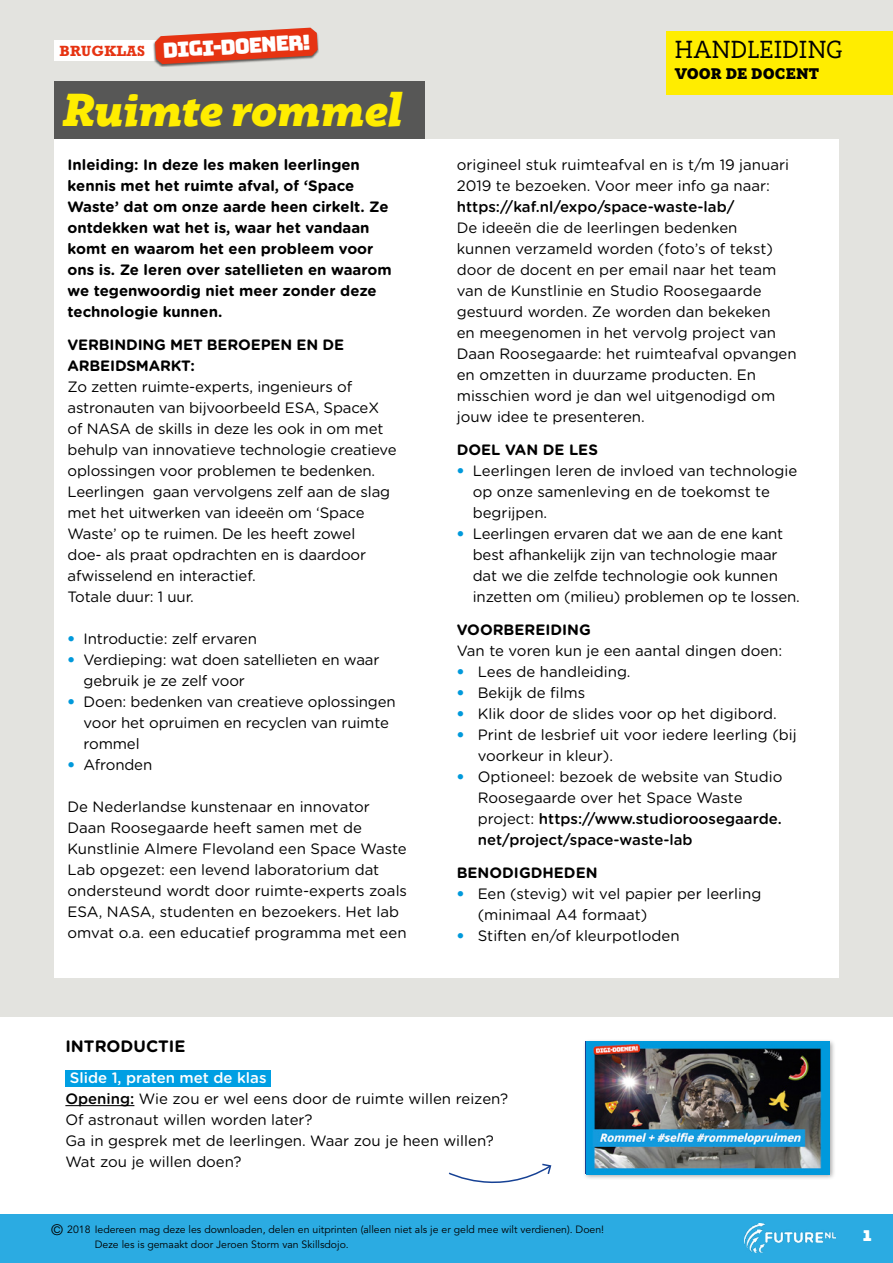
<style>
.page{position:relative;width:893px;height:1263px;background:#fff}
.page>*{position:absolute;margin:0;border:0;box-sizing:border-box;transform-origin:0 0}
.t1{font:italic 900 45px "Rogliano";letter-spacing:-.01em;color:#ffed00}
.t2{font:24px "Rogliano";letter-spacing:.01em;color:#000}
.t3{font:20.85px "Bungee";color:#fff}
.t4{font:700 16.5px "Gotham Rounded";color:#000}
.t5{font:15px/21px "Gotham Rounded";color:#000}
.t6{font:700 15px/21px "Gotham Rounded";color:#000}
.t7{font:500 15px "Gotham Rounded";color:#000}
.t8{font:900 15px "Rogliano";letter-spacing:.01em;color:#000}
.t9{font:700 15px "Rockwell Std";letter-spacing:.02em;color:#e63312}
.t10{font:15px "Bungee";color:#fff}
.t11{font:10.5px/15px "Avenir LT Std";color:#000}
.s1{font-family:"Avenir LT Std";color:#0099db}
.s2{font-weight:500}
.s3{font-weight:500;color:#fff}
.s4{font-size:15px}
</style>
<div class="page">
<div style="left:0;top:0;width:893px;height:1016px;background:#e3e3df"></div>
<div style="left:54px;top:139px;width:785px;height:839px;background:#fff"></div>
<div style="left:666px;top:31px;width:227px;height:41px;background:#ffed00"></div>
<div style="left:666px;top:60px;width:227px;height:35px;background:#ffed00"></div>
<div style="left:54px;top:81px;width:370px;height:58px;background:#575756"></div>
<div style="left:0;top:1214px;width:893px;height:49px;background:#2babe2"></div>
<img style="left:744px;top:1223px;width:91px;height:29px">
<div style="left:54px;top:40px;width:137px;height:20px;background:#fff"></div>
<div style="left:153px;top:28px;width:166px;height:39px;background:#000;opacity:.6"></div>
<svg style="left:155px;top:28px;width:163px;height:36px"></svg>
<div style="left:65px;top:1070px;width:206px;height:16px;background:#009fe3"></div>
<hr style="left:65px;top:1105px;width:69px;height:1px;background:#000">
<div style="left:583px;top:1038px;width:253px;height:142px;background:#000;opacity:.35"></div>
<img style="left:586px;top:1041px;width:244px;height:133px">
<svg style="left:448px;top:1163px;width:104px;height:20px"></svg>
<p class="t9" style="left:59px;top:42px;width:87px">BRUGKLAS</p>
<h3 class="t3" style="left:162px;top:38px;width:150px;rotate:-3deg">digi-doener!</h3>
<h1 class="t1" style="left:60px;top:81px;width:343px">Ruimte rommel</h1>
<p class="t6" style="left:68px;top:153px;width:326px">Inleiding: In deze les maken leerlingen kennis met het ruimte afval, of ‘Space Waste’ dat om onze aarde heen cirkelt. Ze ontdekken wat het is, waar het vandaan komt en waarom het een probleem voor ons is. Ze leren over satellieten en waarom we tegenwoordig niet meer zonder deze technologie kunnen.</p>
<p class="t6" style="left:68px;top:333px;width:278px">VERBINDING MET BEROEPEN EN DE<br>ARBEIDSMARKT:</p>
<p class="t5" style="left:68px;top:375px;width:331px">Zo zetten ruimte-experts, ingenieurs of astronauten van bijvoorbeeld ESA, SpaceX of NASA de skills in deze les ook in om met behulp van innovatieve technologie creatieve oplossingen voor problemen te bedenken.<br>Leerlingen gaan vervolgens zelf aan de slag met het uitwerken van ideeën om ‘Space Waste’ op te ruimen. De les heeft zowel<br>doe- als praat opdrachten en is daardoor afwisselend en interactief.<br>Totale duur: 1 uur.</p>
<p class="t5" style="left:68px;top:627px;width:191px"><span class="s1">•</span> Introductie: zelf ervaren</p>
<p class="t5" style="left:84px;top:648px;width:297px;text-indent:-16px"><span class="s1">•</span> Verdieping: wat doen satellieten en waar gebruik je ze zelf voor</p>
<p class="t5" style="left:84px;top:690px;width:314px;text-indent:-16px"><span class="s1">•</span> Doen: bedenken van creatieve oplossingen voor het opruimen en recyclen van ruimte rommel</p>
<p class="t5" style="left:68px;top:753px;width:86px"><span class="s1">•</span> Afronden</p>
<p class="t5" style="left:68px;top:795px;width:341px">De Nederlandse kunstenaar en innovator Daan Roosegaarde heeft samen met de Kunstlinie Almere Flevoland een Space Waste Lab opgezet: een levend laboratorium dat ondersteund wordt door ruimte-experts zoals ESA, NASA, studenten en bezoekers. Het lab omvat o.a. een educatief programma met een</p>
<h2 class="t2" style="left:675px;top:34px;width:169px">HANDLEIDING</h2>
<p class="t8" style="left:675px;top:64px;width:146px">VOOR DE DOCENT</p>
<p class="t5" style="left:457px;top:153px;width:334px">origineel stuk ruimteafval en is t/m 19 januari<br>2019 te bezoeken. Voor meer info ga naar:</p>
<p class="t7" style="left:457px;top:196px;width:279px">https://kaf.nl/expo/space-waste-lab/</p>
<p class="t5" style="left:457px;top:216px;width:341px">De ideeën die de leerlingen bedenken<br>kunnen verzameld worden (foto’s of tekst) door de docent en per email naar het team van de Kunstlinie en Studio Roosegaarde gestuurd worden. Ze worden dan bekeken<br>en meegenomen in het vervolg project van Daan Roosegaarde: het ruimteafval opvangen en omzetten in duurzame producten. En misschien word je dan wel uitgenodigd om jouw idee te presenteren.</p>
<p class="t6" style="left:457px;top:438px;width:143px">DOEL VAN DE LES</p>
<p class="t5" style="left:473px;top:459px;width:326px;text-indent:-16px"><span class="s1">•</span> Leerlingen leren de invloed van technologie op onze samenleving en de toekomst te begrijpen.</p>
<p class="t5" style="left:473px;top:522px;width:329px;text-indent:-16px"><span class="s1">•</span> Leerlingen ervaren dat we aan de ene kant best afhankelijk zijn van technologie maar dat we die zelfde technologie ook kunnen inzetten om (milieu) problemen op te lossen.</p>
<p class="t6" style="left:457px;top:618px;width:136px">VOORBEREIDING</p>
<p class="t5" style="left:457px;top:639px;width:327px">Van te voren kun je een aantal dingen doen:</p>
<p class="t5" style="left:457px;top:660px;width:175px"><span class="s1">•</span> Lees de handleiding.</p>
<p class="t5" style="left:457px;top:681px;width:130px"><span class="s1">•</span> Bekijk de films</p>
<p class="t5" style="left:457px;top:702px;width:322px"><span class="s1">•</span> Klik door de slides voor op het digibord.</p>
<p class="t5" style="left:478px;top:723px;width:320px;text-indent:-21px"><span class="s1">•</span> Print de lesbrief uit voor iedere leerling (bij voorkeur in kleur).</p>
<p class="t5" style="left:478px;top:765px;width:306px;text-indent:-21px"><span class="s1">•</span> Optioneel: bezoek de website van Studio Roosegaarde over het Space Waste project: <span class="s2">https://www.studioroosegaarde. net/project/space-waste-lab</span></p>
<p class="t6" style="left:457px;top:861px;width:142px">BENODIGDHEDEN</p>
<p class="t5" style="left:478px;top:882px;width:285px;text-indent:-21px"><span class="s1">•</span> Een (stevig) wit vel papier per leerling (minimaal A4 formaat)</p>
<p class="t5" style="left:457px;top:924px;width:224px"><span class="s1">•</span> Stiften en/of kleurpotloden</p>
<p class="t4" style="left:65px;top:1034px;width:122px">INTRODUCTIE</p>
<p class="t5" style="left:65px;top:1067px;width:444px;text-indent:4px"><span class="s3">Slide 1, praten met de klas<br></span><span class="s2">Opening:</span> Wie zou er wel eens door de ruimte willen reizen?<br>Of astronaut willen worden later?<br>Ga in gesprek met de leerlingen. Waar zou je heen willen?<br>Wat zou je willen doen?</p>
<p class="t11" style="left:95px;top:1222px;width:511px;text-indent:-44px"><span class="s4">©</span> 2018 Iedereen mag deze les downloaden, delen en uitprinten (alleen niet als je er geld mee wilt verdienen). Doen!<br>Deze les is gemaakt door Jeroen Storm van Skillsdojo.</p>
<p class="t10" style="left:863px;top:1227px;width:11px">1</p>
</div>
